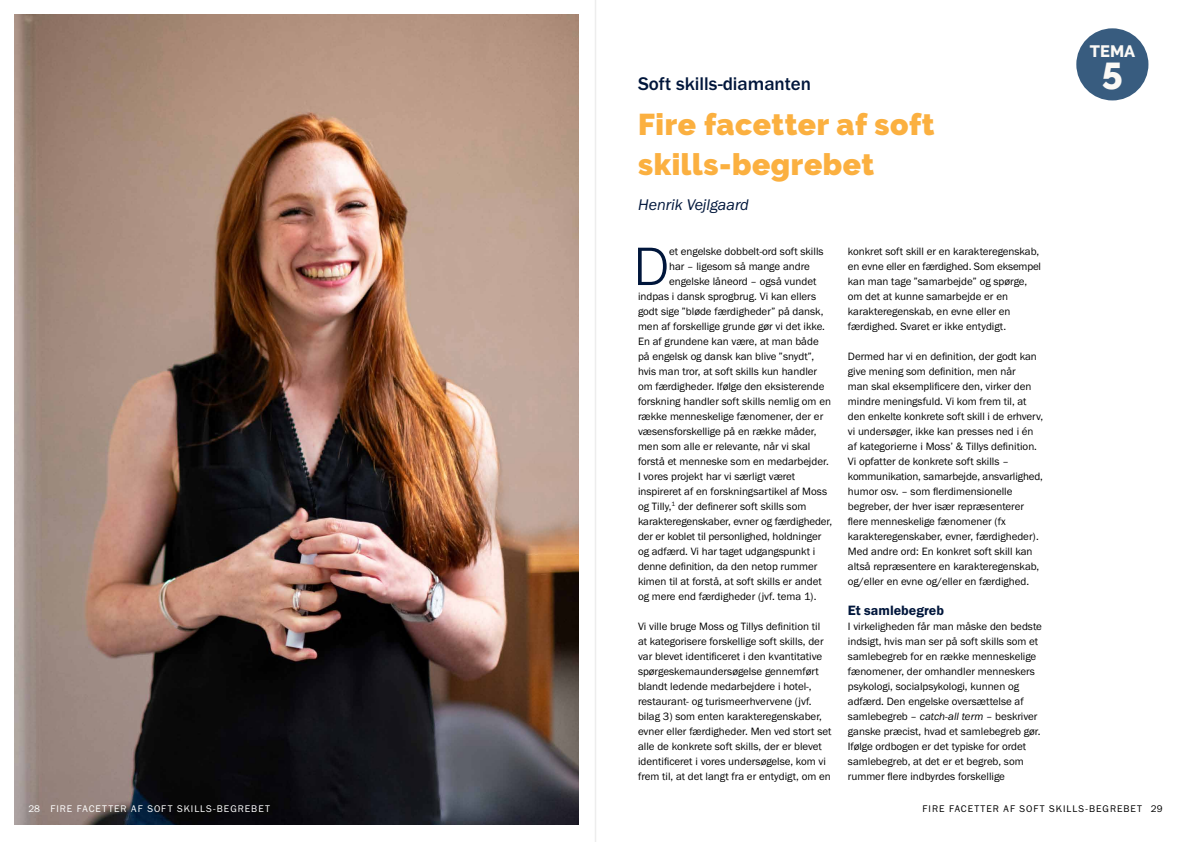
<style>
.page{position:relative;width:1191px;height:842px;background:#fff}
.page>*{position:absolute;margin:0;border:0;box-sizing:border-box;transform-origin:0 0}
.t1{font:300 56px "Franklin Gothic URW";color:#00163b}
.t2{font:800 37.5px "Raleway";color:#fbf9f5}
.t3{font:900 30px/40px "Raleway";letter-spacing:.02em;color:#fbb040}
.t4{font:500 19px "Franklin Gothic URW";color:#00163b}
.t5{font:800 16.5px "Raleway";color:#fbf9f5}
.t6{font:16px "Franklin Gothic URW Boo Ita";color:#00163b}
.t7{font:14px "Franklin Gothic URW Dem";color:#00163b}
.t8{font:11px/15px "Franklin Gothic URW Boo";color:#000}
.t9{font:10px "Franklin Gothic URW Boo";letter-spacing:.1em;color:#000}
.t10{font:10px "Franklin Gothic URW Boo";letter-spacing:.1em;color:#fff}
.s1{font-family:"Franklin Gothic URW Boo Ita"}
</style>
<div class="page">
<hr style="left:595px;top:0;width:1px;height:842px;background:#ededed">
<img style="left:14px;top:14px;width:564px;height:810px">
<div style="left:1076px;top:28px;width:72px;height:72px;background:#385c7f;border-radius:50%"></div>
<h3 class="t4" style="left:638px;top:72px;width:174px">Soft skills-diamanten</h3>
<h3 class="t3" style="left:638px;top:105px;width:298px">Fire facetter af soft skills-begrebet</h3>
<h3 class="t6" style="left:638px;top:195px;width:112px">Henrik Vejlgaard</h3>
<h3 class="t5" style="left:1090px;top:42px;width:47px">TEMA</h3>
<h2 class="t2" style="left:1102px;top:50px;width:22px">5</h2>
<h1 class="t1" style="left:633px;top:231px;width:37px">D</h1>
<p class="t8" style="left:669px;top:244px;width:156px">et engelske dobbelt-ord soft skills</p>
<p class="t8" style="left:669px;top:259px;width:142px">har – ligesom så mange andre</p>
<p class="t8" style="left:669px;top:274px;width:149px">engelske låneord – også vundet</p>
<p class="t8" style="left:638px;top:289px;width:180px">indpas i dansk sprogbrug. Vi kan ellers</p>
<p class="t8" style="left:638px;top:304px;width:187px">godt sige ”bløde færdigheder” på dansk,</p>
<p class="t8" style="left:638px;top:319px;width:188px">men af forskellige grunde gør vi det ikke.</p>
<p class="t8" style="left:638px;top:334px;width:182px">En af grundene kan være, at man både</p>
<p class="t8" style="left:638px;top:349px;width:178px">på engelsk og dansk kan blive ”snydt”,</p>
<p class="t8" style="left:638px;top:364px;width:181px">hvis man tror, at soft skills kun handler</p>
<p class="t8" style="left:638px;top:379px;width:188px">om færdigheder. Ifølge den eksisterende</p>
<p class="t8" style="left:638px;top:394px;width:194px">forskning handler soft skills nemlig om en</p>
<p class="t8" style="left:638px;top:409px;width:187px">række menneskelige fænomener, der er</p>
<p class="t8" style="left:638px;top:424px;width:180px">væsensforskellige på en række måder,</p>
<p class="t8" style="left:638px;top:439px;width:174px">men som alle er relevante, når vi skal</p>
<p class="t8" style="left:638px;top:454px;width:192px">forstå et menneske som en medarbejder.</p>
<p class="t8" style="left:638px;top:469px;width:159px">I vores projekt har vi særligt været</p>
<p class="t8" style="left:638px;top:484px;width:191px">inspireret af en forskningsartikel af Moss</p>
<p class="t8" style="left:638px;top:499px;width:170px">og Tilly,<sup>1</sup> der definerer soft skills som</p>
<p class="t8" style="left:638px;top:514px;width:196px">karakteregenskaber, evner og færdigheder,</p>
<p class="t8" style="left:638px;top:529px;width:185px">der er koblet til personlighed, holdninger</p>
<p class="t8" style="left:638px;top:544px;width:179px">og adfærd. Vi har taget udgangspunkt i</p>
<p class="t8" style="left:638px;top:559px;width:181px">denne definition, da den netop rummer</p>
<p class="t8" style="left:638px;top:574px;width:185px">kimen til at forstå, at soft skills er andet</p>
<p class="t8" style="left:638px;top:589px;width:180px">og mere end færdigheder (jvf. tema 1).</p>
<p class="t8" style="left:638px;top:619px;width:195px">Vi ville bruge Moss og Tillys definition til at kategorisere forskellige soft skills, der var blevet identificeret i den kvantitative spørgeskemaundersøgelse gennemført blandt ledende medarbejdere i hotel-, restaurant- og turismeerhvervene (jvf. bilag 3) som enten karakteregenskaber, evner eller færdigheder. Men ved stort set alle de konkrete soft skills, der er blevet identificeret i vores undersøgelse, kom vi frem til, at det langt fra er entydigt, om en</p>
<p class="t8" style="left:848px;top:244px;width:195px">konkret soft skill er en karakteregenskab, en evne eller en færdighed. Som eksempel kan man tage ”samarbejde” og spørge, om det at kunne samarbejde er en karakteregenskab, en evne eller en færdighed. Svaret er ikke entydigt.</p>
<p class="t8" style="left:848px;top:349px;width:197px">Dermed har vi en definition, der godt kan give mening som definition, men når<br>man skal eksemplificere den, virker den mindre meningsfuld. Vi kom frem til, at den enkelte konkrete soft skill i de erhverv, vi undersøger, ikke kan presses ned i én af kategorierne i Moss’ &amp; Tillys definition.<br>Vi opfatter de konkrete soft skills – kommunikation, samarbejde, ansvarlighed, humor osv. – som flerdimensionelle begreber, der hver især repræsenterer flere menneskelige fænomener (fx karakteregenskaber, evner, færdigheder).<br>Med andre ord: En konkret soft skill kan altså repræsentere en karakteregenskab, og/eller en evne og/eller en færdighed.</p>
<p class="t7" style="left:848px;top:602px;width:98px">Et samlebegreb</p>
<p class="t8" style="left:848px;top:619px;width:195px">I virkeligheden får man måske den bedste indsigt, hvis man ser på soft skills som et samlebegreb for en række menneskelige fænomener, der omhandler menneskers psykologi, socialpsykologi, kunnen og adfærd. Den engelske oversættelse af samlebegreb – <span class="s1">catch-all term</span> – beskriver ganske præcist, hvad et samlebegreb gør.<br>Ifølge ordbogen er det typiske for ordet samlebegreb, at det er et begreb, som rummer flere indbyrdes forskellige</p>
<p class="t10" style="left:28px;top:803px;width:243px">28 FIRE FACETTER AF SOFT SKILLS-BEGREBET</p>
<p class="t9" style="left:922px;top:803px;width:221px">FIRE FACETTER AF SOFT SKILLS-BEGREBET</p>
<p class="t9" style="left:1150px;top:803px;width:13px">29</p>
</div>
